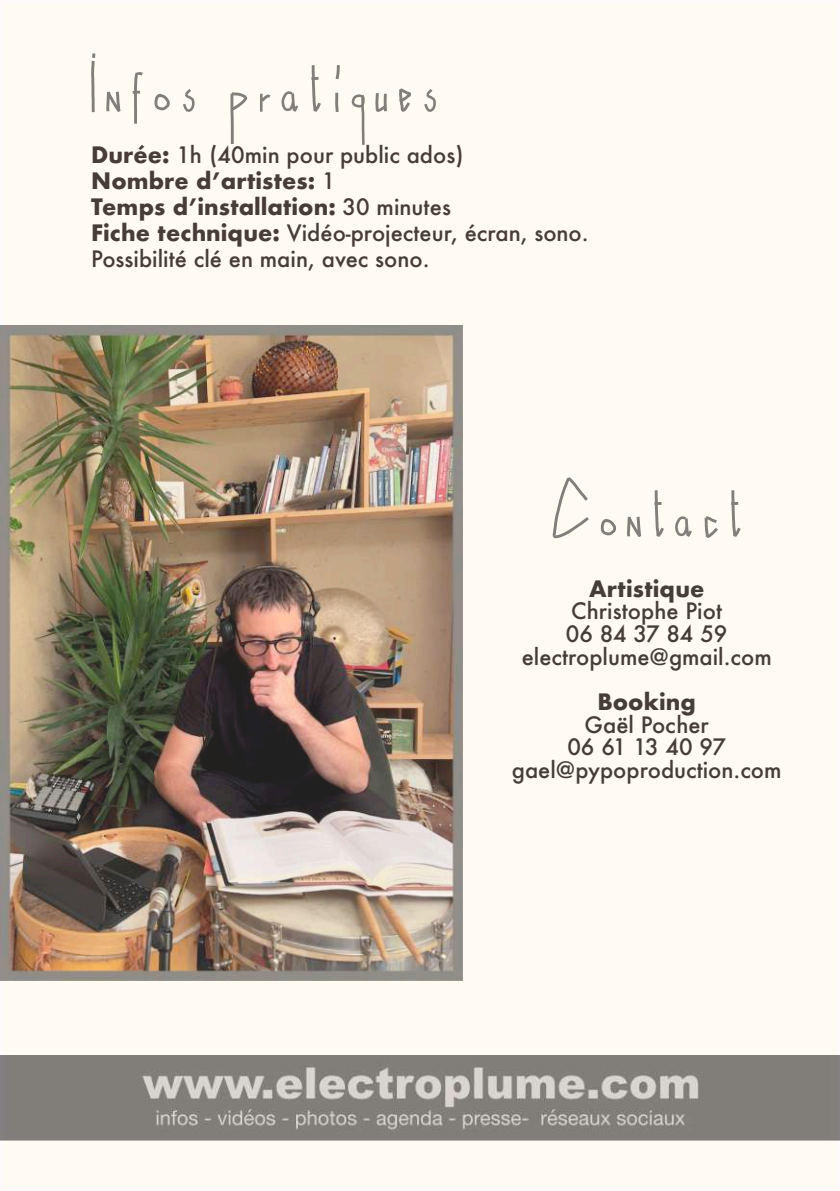
<style>
.page{position:relative;width:840px;height:1191px;background:#fff}
.page>*{position:absolute;margin:0;border:0;box-sizing:border-box;transform-origin:0 0}
.t1{font:72px "Naive";color:#827f7b}
.t2{font:500 22px/26px "Futura";color:#473c36}
.t3{font:500 22px/22.6px "Futura";color:#473d37;text-align:center}
.t4{font:700 22px "Futura";color:#473d37}
.s1{font-weight:700}
</style>
<div class="page">
<div style="left:0;top:4px;width:839px;height:1183px;background:#fffaf2"></div>
<img style="left:0;top:325px;width:462px;height:655px">
<img style="left:0;top:1055px;width:839px;height:85px">
<h1 class="t1" style="left:85px;top:54px;width:363px">Infos pratiques</h1>
<p class="t2" style="left:91px;top:144px;width:498px"><span class="s1">Durée:</span> 1h (40min pour public ados)<br><span class="s1">Nombre d’artistes:</span> 1<br><span class="s1">Temps d’installation:</span> 30 minutes<br><span class="s1">Fiche technique:</span> Vidéo-projecteur, écran, sono.<br>Possibilité clé en main, avec sono.</p>
<h1 class="t1" style="left:545px;top:479px;width:208px">Contact</h1>
<p class="t4" style="left:588px;top:578px;width:117px">Artistique</p>
<p class="t3" style="left:521px;top:602px;width:251px">Christophe Piot<br>06 84 37 84 59 electroplume@gmail.com</p>
<p class="t4" style="left:597px;top:692px;width:100px">Booking</p>
<p class="t3" style="left:511px;top:715px;width:271px">Gaël Pocher<br>06 61 13 40 97 gael@pypoproduction.com</p>
</div>
